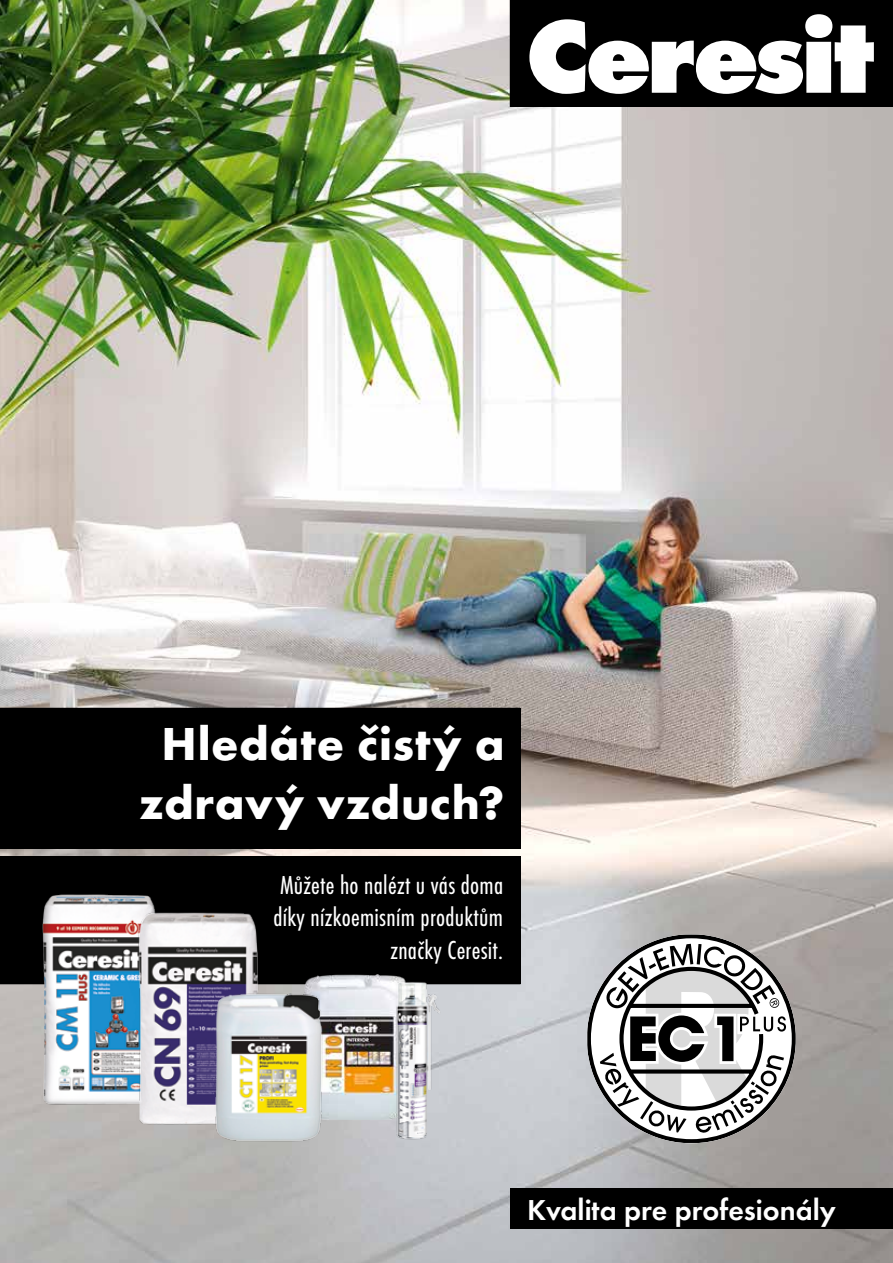
<style>
.page{position:relative;width:893px;height:1263px;background:#fff}
.page>*{position:absolute;margin:0;border:0;box-sizing:border-box;transform-origin:0 0}
.t1{font:700 48px/58.5px "Futura TOT";letter-spacing:.015em;color:#fff;text-align:center}
.t2{font:600 29.85px "Futura TOT";color:#fff}
.t3{font:condensed 27px/32.4px "Futura TOT";letter-spacing:.01em;color:#fff;text-align:right}
</style>
<div class="page">
<img style="left:0;top:0;width:893px;height:1263px">
<div style="left:0;top:708px;width:520px;height:140px;background:#000"></div>
<div style="left:0;top:857px;width:520px;height:127px;background:#000"></div>
<img style="left:32px;top:894px;width:123px;height:214px">
<img style="left:132px;top:907px;width:138px;height:223px">
<svg style="left:587px;top:934px;width:209px;height:209px"></svg>
<img style="left:303px;top:974px;width:86px;height:145px">
<img style="left:207px;top:990px;width:121px;height:159px">
<img style="left:389px;top:975px;width:53px;height:172px">
<svg style="left:510px;top:0;width:383px;height:107px"></svg>
<div style="left:510px;top:1188px;width:383px;height:40px;background:#000"></div>
<h1 class="t1" style="left:139px;top:714px;width:367px">Hledáte čistý a zdravý vzduch?</h1>
<p class="t3" style="left:273px;top:869px;width:231px">Můžete ho nalézt u vás doma díky nízkoemisním produktům značky Ceresit.</p>
<p class="t2" style="left:527px;top:1192px;width:310px">Kvalita pre profesionály</p>
</div>
